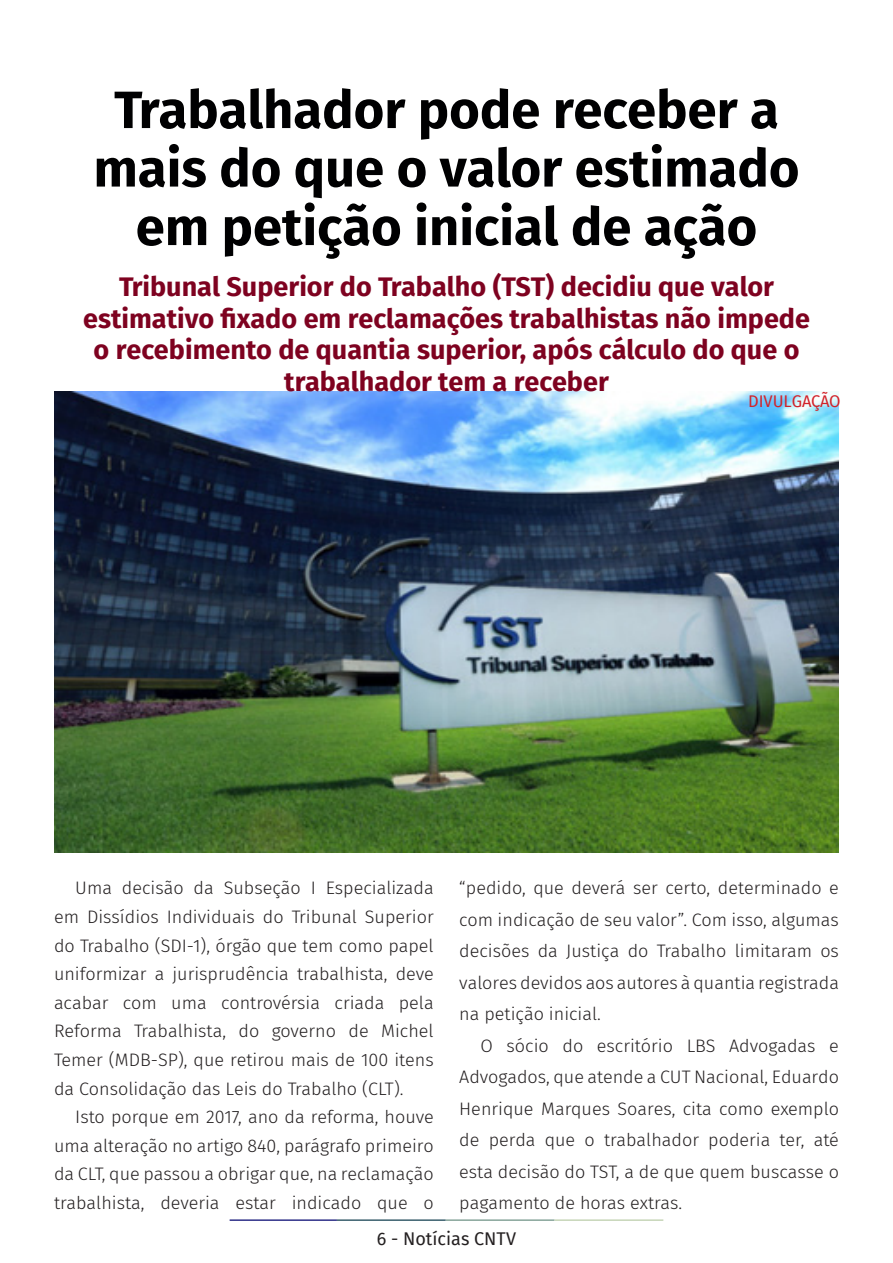
<style>
.page{position:relative;width:893px;height:1263px;background:#fff}
.page>*{position:absolute;margin:0;border:0;box-sizing:border-box;transform-origin:0 0}
.t1{font:700 52.5px/58.5px "Fira Sans";color:#000001;text-align:center}
.t2{font:700 27px/31.5px "Fira Sans";color:#7e0220;text-align:center}
.t3{font:300 18px/28.7px "Fira Sans";color:#231f20;text-align:justify}
.t4{font:18px "Fira Sans";color:#231f20}
.t5{font:16.5px "Fira Sans";color:#d1232a}
</style>
<div class="page">
<hr style="left:230px;top:1219px;width:107px;height:2px;background:#2f3088">
<hr style="left:337px;top:1219px;width:109px;height:2px;background:#3a5f6d">
<hr style="left:446px;top:1219px;width:109px;height:2px;background:#87a59a">
<hr style="left:555px;top:1219px;width:108px;height:2px;background:#c6d5b7">
<img style="left:54px;top:392px;width:785px;height:460px">
<p class="t1" style="left:93px;top:77px;width:707px">Trabalhador pode receber a mais do que o valor estimado em petição inicial de ação</p>
<p class="t2" style="left:83px;top:269px;width:728px">Tribunal Superior do Trabalho (TST) decidiu que valor estimativo fixado em reclamações trabalhistas não impede o recebimento de quantia superior, após cálculo do que o trabalhador tem a receber</p>
<p class="t5" style="left:748px;top:389px;width:94px">DIVULGAÇÃO</p>
<p class="t3" style="left:54px;top:874px;width:381px;text-indent:21px">Uma decisão da Subseção I Especializada em Dissídios Individuais do Tribunal Superior do Trabalho (SDI-1), órgão que tem como papel uniformizar a jurisprudência trabalhista, deve acabar com uma controvérsia criada pela Reforma Trabalhista, do governo de Michel Temer (MDB-SP), que retirou mais de 100 itens da Consolidação das Leis do Trabalho (CLT).</p>
<p class="t3" style="left:54px;top:1102px;width:381px;text-indent:21px">Isto porque em 2017, ano da reforma, houve uma alteração no artigo 840, parágrafo primeiro da CLT, que passou a obrigar que, na reclamação trabalhista, deveria estar indicado que o</p>
<p class="t3" style="left:459px;top:872px;width:381px;line-height:31.5px">“pedido, que deverá ser certo, determinado e com indicação de seu valor”. Com isso, algumas decisões da Justiça do Trabalho limitaram os valores devidos aos autores à quantia registrada na petição inicial.</p>
<p class="t3" style="left:459px;top:1029px;width:381px;line-height:31.5px;text-indent:21px">O sócio do escritório LBS Advogadas e Advogados, que atende a CUT Nacional, Eduardo Henrique Marques Soares, cita como exemplo de perda que o trabalhador poderia ter, até esta decisão do TST, a de que quem buscasse o pagamento de horas extras.</p>
<p class="t4" style="left:377px;top:1225px;width:141px">6 - Notícias CNTV</p>
</div>
